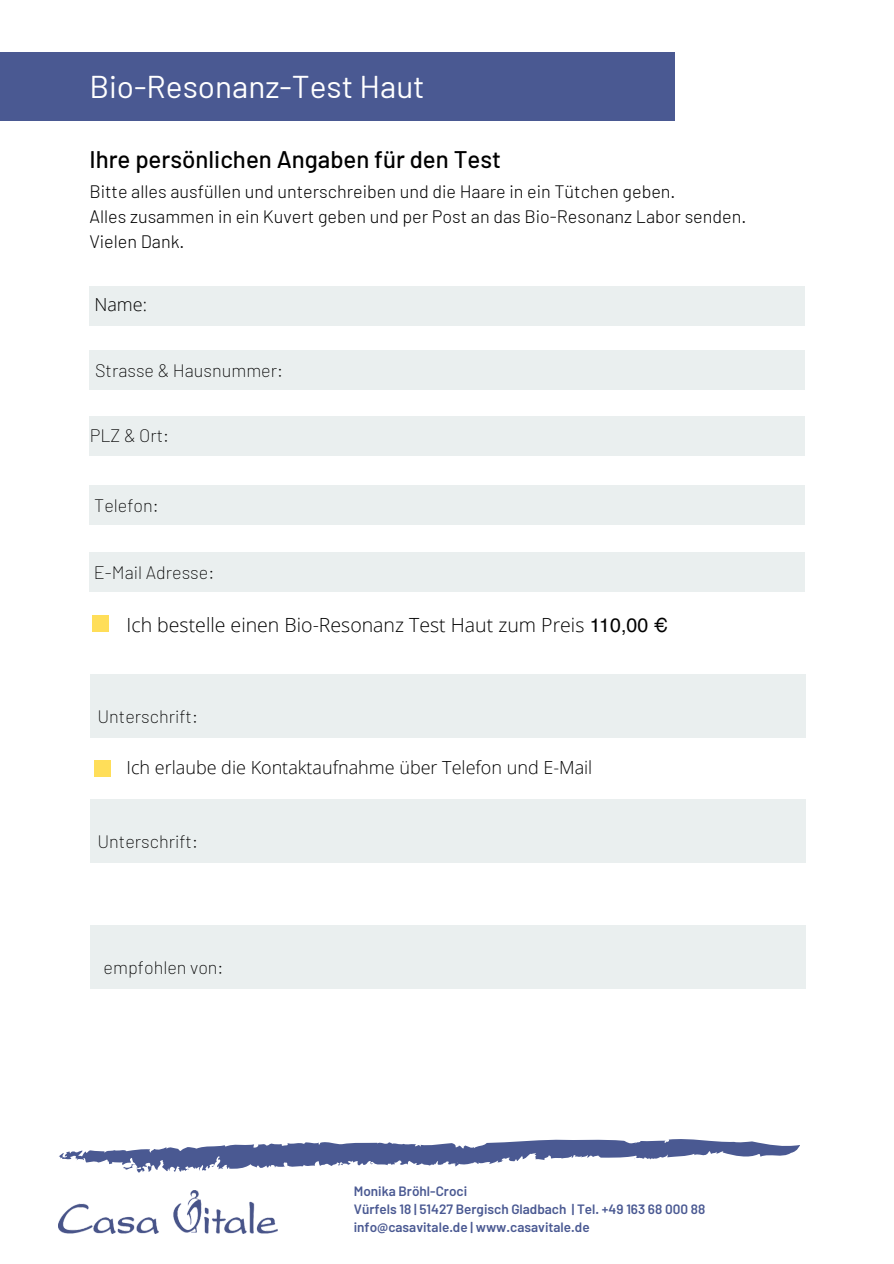
<style>
.page{position:relative;width:894px;height:1264px;background:#fff}
.page>*{position:absolute;margin:0;border:0;box-sizing:border-box;transform-origin:0 0}
.t1{font:31.5px "Barlow";color:#fff}
.t2{font:500 24px "Barlow";color:#000}
.t3{font:300 19.5px "Open Sans";color:#000}
.t4{font:300 18px "Barlow";color:#000}
.t5{font:200 18px "Barlow";color:#000}
.t6{font:300 18px "Open Sans";color:#000}
.t7{font:600 13.5px "Barlow";color:#4a5992}
.s1{font-family:"Helvetica";font-weight:400}
</style>
<div class="page">
<div style="left:0;top:52px;width:674px;height:69px;background:#4a5992"></div>
<svg style="left:59px;top:1139px;width:740px;height:33px"></svg>
<img style="left:59px;top:1190px;width:218px;height:43px">
<div style="left:89px;top:286px;width:715px;height:40px;background:#eaefef"></div>
<div style="left:89px;top:350px;width:715px;height:40px;background:#eaefef"></div>
<div style="left:89px;top:416px;width:715px;height:39px;background:#eaefef"></div>
<div style="left:89px;top:486px;width:715px;height:39px;background:#eaefef"></div>
<div style="left:89px;top:552px;width:715px;height:39px;background:#eaefef"></div>
<div style="left:90px;top:674px;width:715px;height:63px;background:#eaefef"></div>
<div style="left:94px;top:760px;width:17px;height:17px;background:#ffde59"></div>
<div style="left:90px;top:799px;width:715px;height:63px;background:#eaefef"></div>
<div style="left:90px;top:925px;width:715px;height:63px;background:#eaefef"></div>
<div style="left:92px;top:615px;width:17px;height:16px;background:#ffde59"></div>
<p class="t1" style="left:89px;top:67px;width:337px">Bio-Resonanz-Test Haut</p>
<p class="t2" style="left:89px;top:144px;width:413px">Ihre persönlichen Angaben für den Test</p>
<p class="t4" style="left:89px;top:180px;width:587px">Bitte alles ausfüllen und unterschreiben und die Haare in ein Tütchen geben.</p>
<p class="t4" style="left:89px;top:205px;width:658px">Alles zusammen in ein Kuvert geben und per Post an das Bio-Resonanz Labor senden.</p>
<p class="t4" style="left:89px;top:230px;width:97px">Vielen Dank.</p>
<p class="t6" style="left:94px;top:292px;width:54px">Name:</p>
<p class="t5" style="left:95px;top:359px;width:189px">Strasse &amp; Hausnummer:</p>
<p class="t5" style="left:90px;top:424px;width:81px">PLZ &amp; Ort:</p>
<p class="t5" style="left:94px;top:494px;width:66px">Telefon:</p>
<p class="t5" style="left:94px;top:560px;width:122px">E-Mail Adresse:</p>
<p class="t3" style="left:126px;top:611px;width:543px">!"# $%&amp;'%((% %)*%* +),-.%&amp;,*/*0 1%&amp;' 2/3' 03 4 56%)&amp; <span class="s1">110,00 €</span></p>
<p class="t5" style="left:97px;top:705px;width:102px">Unterschrift:</p>
<p class="t6" style="left:126px;top:754px;width:467px">Ich erlaube die Kontaktaufnahme über Telefon und E-Mail</p>
<p class="t5" style="left:97px;top:830px;width:102px">Unterschrift:</p>
<p class="t5" style="left:104px;top:955px;width:121px">empfohlen von:</p>
<p class="t7" style="left:354px;top:1182px;width:115px">Monika Bröhl-Croci</p>
<p class="t7" style="left:354px;top:1200px;width:353px">Vürfels 18 | 51427 Bergisch Gladbach | Tel. +49 163 68 000 88</p>
<p class="t7" style="left:354px;top:1218px;width:237px">info@casavitale.de | www.casavitale.de</p>
</div>
